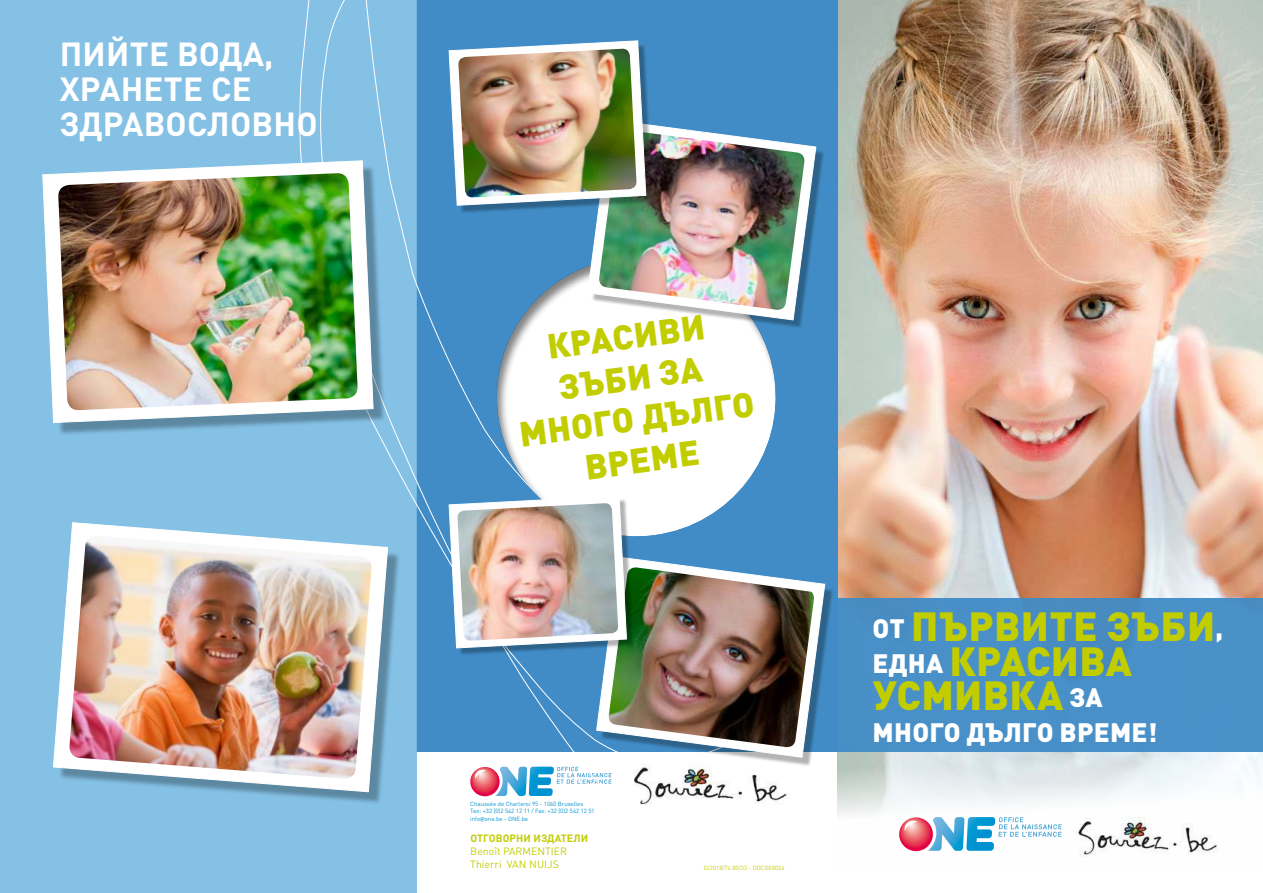
<style>
.page{position:relative;width:1263px;height:893px;background:#fff}
.page>*{position:absolute;margin:0;border:0;box-sizing:border-box;transform-origin:0 0}
.t1{font:900 40.2px/34.5px "DIN Pro";letter-spacing:.01em;color:#c2cd00}
.t2{font:900 34.5px/41.4px "DIN Pro";color:#c2cd00;text-align:center}
.t3{font:700 33px/35px "DIN Pro";letter-spacing:.01em;color:#fff}
.t4{font:900 26.4px "DIN Pro";letter-spacing:.01em;color:#fff}
.t5{font:10.5px/12.6px "DIN Pro";color:#c2cd00}
.t6{font:700 10.5px "DIN Pro";letter-spacing:.01em;color:#c2cd00}
.t7{font:6px/7.2px "DIN Pro";color:#0092d0}
.t8{font:6px "DIN Pro";color:#c2cd00}
.s1{font-family:"Trebuchet MS"}
.s2{font-size:26.4px;color:#fff}
</style>
<div class="page">
<img style="left:1050px;top:0;width:213px;height:857px">
<div style="left:838px;top:598px;width:425px;height:154px;background:#4991c8"></div>
<svg style="left:1050px;top:817px;width:12px;height:35px"></svg>
<img style="left:1073px;top:817px;width:146px;height:39px">
<div style="left:0;top:0;width:417px;height:893px;background:#84c1e5"></div>
<svg style="left:53px;top:522px;width:244px;height:270px"></svg>
<img style="left:69px;top:536px;width:228px;height:243px">
<img style="left:297px;top:0;width:753px;height:852px">
<svg style="left:466px;top:228px;width:341px;height:327px"></svg>
<div style="left:601px;top:561px;width:233px;height:206px;background:#000;opacity:.3"></div>
<svg style="left:596px;top:557px;width:229px;height:201px"></svg>
<img style="left:608px;top:567px;width:206px;height:181px">
<div style="left:592px;top:124px;width:233px;height:205px;background:#000;opacity:.3"></div>
<svg style="left:587px;top:120px;width:229px;height:200px"></svg>
<img style="left:598px;top:130px;width:207px;height:181px">
<div style="left:452px;top:44px;width:203px;height:170px;background:#000;opacity:.3"></div>
<svg style="left:449px;top:41px;width:197px;height:165px"></svg>
<img style="left:458px;top:49px;width:179px;height:149px">
<div style="left:452px;top:499px;width:183px;height:157px;background:#000;opacity:.3"></div>
<svg style="left:449px;top:496px;width:178px;height:152px"></svg>
<img style="left:457px;top:503px;width:161px;height:138px">
<div style="left:48px;top:166px;width:338px;height:270px;background:#000;opacity:.3"></div>
<svg style="left:42px;top:160px;width:332px;height:263px"></svg>
<img style="left:58px;top:173px;width:300px;height:238px">
<h3 class="t3" style="left:60px;top:33px;width:260px">ПИЙТЕ ВОДА,<br>ХРАНЕТЕ СЕ<br>ЗДРАВОСЛОВНО</h3>
<h2 class="t2" style="left:504px;top:328px;width:238px;rotate:-8deg">КРАСИВИ<br>ЗЪБИ ЗА<br>МНОГО ДЪЛГО<br>ВРЕМЕ</h2>
<p class="t7" style="left:470px;top:800px;width:126px">Chaussée de Charleroi 95 - 1060 Bruxelles<br>Тел: +32 (0)2 542 12 11 / Fax: +32 (0)2 542 12 51 info<span class="s1">@</span>one.be - ONE.be</p>
<h3 class="t6" style="left:470px;top:830px;width:119px">ОТГОВОРНИ ИЗДАТЕЛИ</h3>
<h3 class="t5" style="left:470px;top:844px;width:98px">Benoît PARMENTIER<br>Thierri VAN NUIJS</h3>
<p class="t8" style="left:704px;top:863px;width:82px">D/2018/74.80/33 - DOCDE0024</p>
<h1 class="t1" style="left:872px;top:604px;width:352px"><span class="s2">ОТ</span> ПЪРВИТЕ ЗЪБИ<span class="s2">,<br>ЕДНА</span> КРАСИВА<br>УСМИВКА <span class="s2">ЗА</span></h1>
<h3 class="t4" style="left:873px;top:710px;width:286px">МНОГО ДЪЛГО ВРЕМЕ!</h3>
</div>
